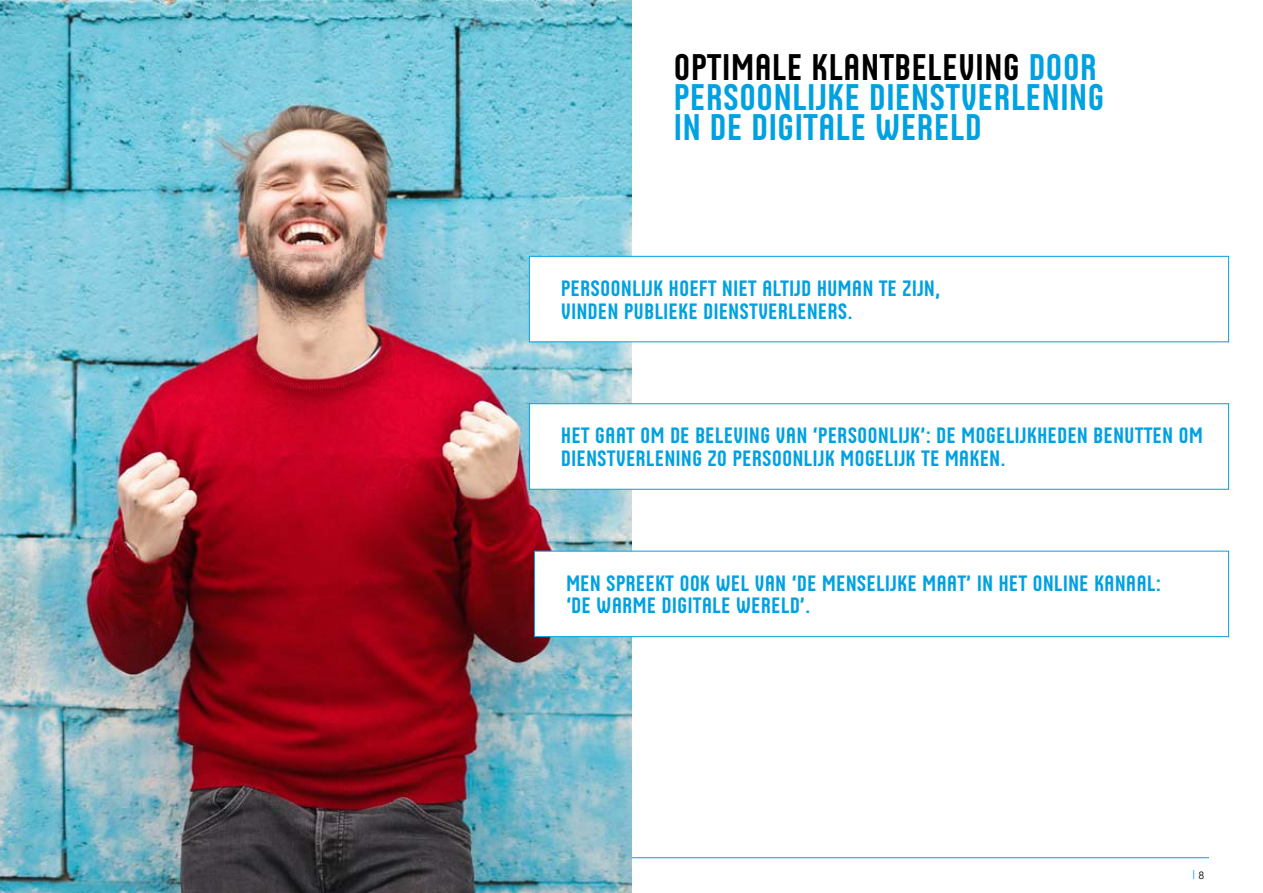
<style>
.page{position:relative;width:1263px;height:893px;background:#fff}
.page>*{position:absolute;margin:0;border:0;box-sizing:border-box;transform-origin:0 0}
.t1{font:37.5px/30px "Husans";color:#00a1e1}
.t2{font:22.5px/22.5px "Husans";color:#00a1e1}
.t3{font:12px "Avenir";color:#00a1e1}
.s1{color:#000}
.s2{font-size:10.5px;color:#000}
</style>
<div class="page">
<hr style="left:54px;top:857px;width:1155px;height:1px;background:#00a1e1">
<img style="left:0;top:0;width:631px;height:893px">
<div style="left:529px;top:256px;width:700px;height:86px;background:#fff;border:1px solid #00a1e1"></div>
<div style="left:529px;top:404px;width:700px;height:85px;background:#fff"></div>
<div style="left:534px;top:551px;width:695px;height:86px;background:#fff;border:1px solid #00a1e1"></div>
<h1 class="t1" style="left:673px;top:52px;width:433px"><span class="s1">OPTIMALE KLANTBELEVING</span> DOOR<br>PERSOONLIJKE DIENSTVERLENING<br>IN DE DIGITALE WERELD</h1>
<p class="t2" style="left:561px;top:277px;width:381px">PERSOONLIJK HOEFT NIET ALTIJD HUMAN TE ZIJN,<br>VINDEN PUBLIEKE DIENSTVERLENERS.</p>
<p class="t2" style="left:561px;top:424px;width:644px">HET GAAT OM DE BELEVING VAN ‘PERSOONLIJK’: DE MOGELIJKHEDEN BENUTTEN OM<br>DIENSTVERLENING ZO PERSOONLIJK MOGELIJK TE MAKEN.</p>
<p class="t2" style="left:566px;top:571px;width:597px">MEN SPREEKT OOK WEL VAN ‘DE MENSELIJKE MAAT’ IN HET ONLINE KANAAL: ‘DE WARME DIGITALE WERELD’.</p>
<p class="t3" style="left:1192px;top:867px;width:13px">| <span class="s2">8</span></p>
</div>
